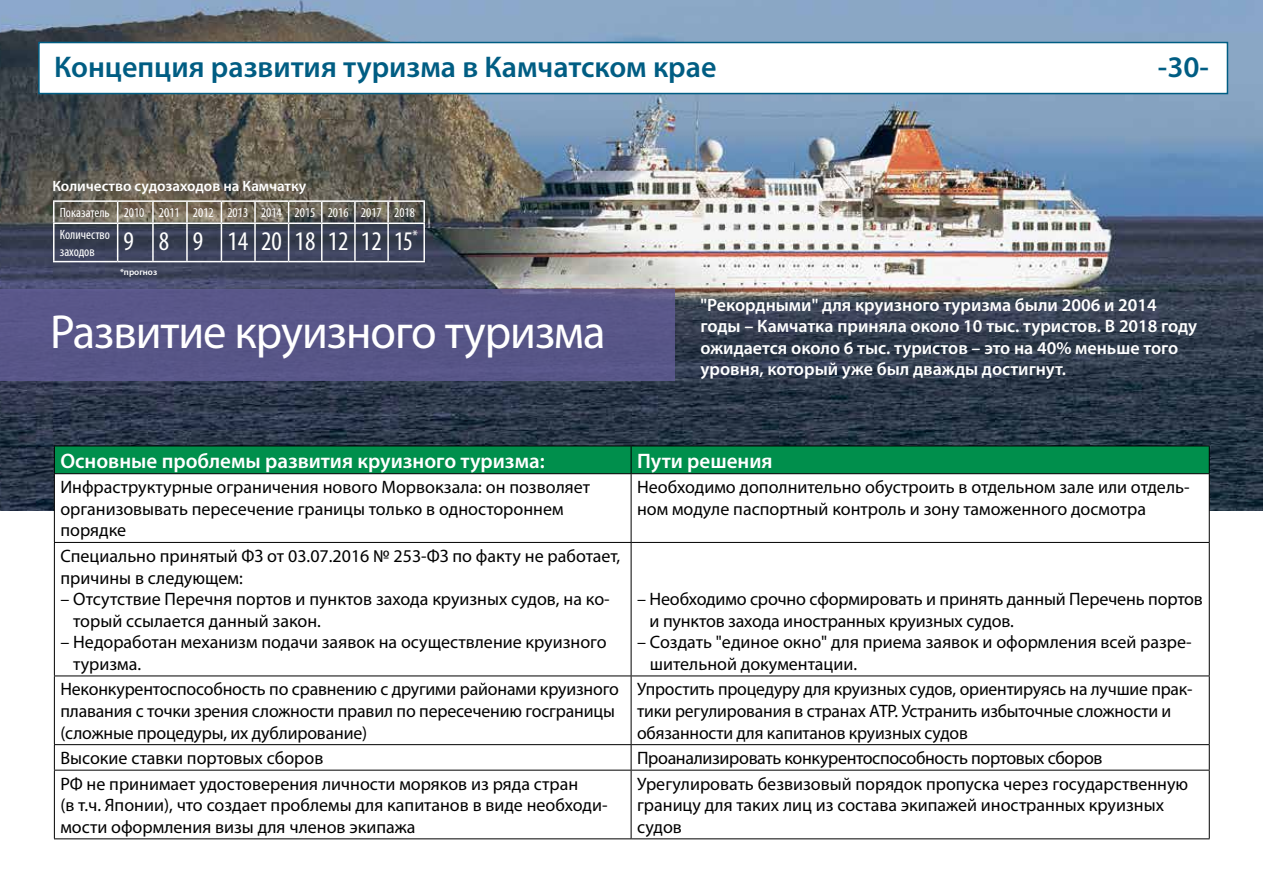
<style>
.page{position:relative;width:1263px;height:893px;background:#fff}
.page>*{position:absolute;margin:0;border:0;box-sizing:border-box;transform-origin:0 0}
.t1{font:48px "Myriad Pro";letter-spacing:-.02em;color:#fff}
.t2{font:600 30px "Myriad Pro";color:#005d83}
.t3{font:condensed 27px "Myriad Pro";color:#fff}
.t4{font:600 21px "Myriad Pro";color:#fff}
.t5{font:18px/21.6px "Myriad Pro";color:#000}
.t6{font:600 18px/21.6px "Myriad Pro";color:#fff}
.t7{font:18px "Myriad Pro";letter-spacing:-.02em;color:#000}
.t8{font:600 15px "Myriad Pro";color:#fff}
.t9{font:condensed 13.5px/22.2px "Myriad Pro";color:#fff}
.t10{font:600 9px "Myriad Pro";color:#fff}
</style>
<div class="page">
<img style="left:0;top:0;width:1263px;height:510px">
<div style="left:38px;top:42px;width:1190px;height:52px;background:#fff;border:2px solid #005d83"></div>
<div style="left:0;top:290px;width:674px;height:91px;background:#585688"></div>
<svg style="left:55px;top:474px;width:1154px;height:68px"></svg>
<svg style="left:55px;top:543px;width:1154px;height:133px"></svg>
<div style="left:54px;top:446px;width:1156px;height:27px;background:#008f4c"></div>
<hr style="left:54px;top:473px;width:577px;height:1px;background:#000">
<hr style="left:54px;top:474px;width:1px;height:68px;background:#000">
<hr style="left:631px;top:473px;width:579px;height:1px;background:#000">
<hr style="left:631px;top:474px;width:1px;height:68px;background:#000">
<hr style="left:1209px;top:474px;width:1px;height:68px;background:#000">
<hr style="left:54px;top:542px;width:577px;height:1px;background:#000">
<hr style="left:54px;top:543px;width:1px;height:133px;background:#000">
<hr style="left:631px;top:542px;width:579px;height:1px;background:#000">
<hr style="left:631px;top:543px;width:1px;height:133px;background:#000">
<hr style="left:1209px;top:543px;width:1px;height:133px;background:#000">
<hr style="left:54px;top:676px;width:577px;height:1px;background:#000">
<hr style="left:54px;top:676px;width:1px;height:68px;background:#000">
<hr style="left:631px;top:676px;width:579px;height:1px;background:#000">
<hr style="left:631px;top:676px;width:1px;height:68px;background:#000">
<hr style="left:1209px;top:676px;width:1px;height:68px;background:#000">
<hr style="left:54px;top:744px;width:577px;height:1px;background:#000">
<svg style="left:54px;top:745px;width:1px;height:25px"></svg>
<hr style="left:631px;top:744px;width:579px;height:1px;background:#000">
<svg style="left:631px;top:745px;width:1px;height:25px"></svg>
<svg style="left:1209px;top:745px;width:1px;height:25px"></svg>
<hr style="left:54px;top:770px;width:577px;height:1px;background:#000">
<hr style="left:54px;top:770px;width:1px;height:68px;background:#000">
<hr style="left:631px;top:770px;width:579px;height:1px;background:#000">
<hr style="left:631px;top:770px;width:1px;height:68px;background:#000">
<hr style="left:1209px;top:770px;width:1px;height:68px;background:#000">
<hr style="left:54px;top:838px;width:577px;height:1px;background:#000">
<hr style="left:631px;top:838px;width:579px;height:1px;background:#000">
<hr style="left:53px;top:200px;width:65px;height:2px;background:#fff">
<hr style="left:53px;top:202px;width:2px;height:21px;background:#fff">
<hr style="left:118px;top:200px;width:35px;height:2px;background:#fff">
<svg style="left:117px;top:202px;width:1px;height:21px"></svg>
<hr style="left:153px;top:200px;width:34px;height:2px;background:#fff">
<hr style="left:152px;top:202px;width:2px;height:21px;background:#fff">
<hr style="left:187px;top:200px;width:34px;height:2px;background:#fff">
<hr style="left:186px;top:202px;width:2px;height:21px;background:#fff">
<hr style="left:221px;top:200px;width:34px;height:2px;background:#fff">
<svg style="left:221px;top:202px;width:1px;height:21px"></svg>
<hr style="left:255px;top:200px;width:34px;height:2px;background:#fff">
<hr style="left:254px;top:202px;width:2px;height:21px;background:#fff">
<hr style="left:289px;top:200px;width:33px;height:2px;background:#fff">
<svg style="left:288px;top:202px;width:1px;height:21px"></svg>
<hr style="left:322px;top:200px;width:33px;height:2px;background:#fff">
<svg style="left:321px;top:202px;width:1px;height:21px"></svg>
<hr style="left:355px;top:200px;width:33px;height:2px;background:#fff">
<hr style="left:354px;top:202px;width:2px;height:21px;background:#fff">
<hr style="left:388px;top:200px;width:37px;height:2px;background:#fff">
<hr style="left:387px;top:202px;width:2px;height:21px;background:#fff">
<hr style="left:423px;top:202px;width:2px;height:21px;background:#fff">
<hr style="left:53px;top:223px;width:65px;height:1px;background:#fff">
<hr style="left:53px;top:224px;width:2px;height:37px;background:#fff">
<hr style="left:118px;top:223px;width:35px;height:1px;background:#fff">
<hr style="left:117px;top:224px;width:1px;height:37px;background:#fff">
<hr style="left:153px;top:223px;width:34px;height:1px;background:#fff">
<hr style="left:152px;top:224px;width:2px;height:37px;background:#fff">
<hr style="left:187px;top:223px;width:34px;height:1px;background:#fff">
<hr style="left:186px;top:224px;width:2px;height:37px;background:#fff">
<hr style="left:221px;top:223px;width:34px;height:1px;background:#fff">
<hr style="left:221px;top:224px;width:1px;height:37px;background:#fff">
<hr style="left:255px;top:223px;width:34px;height:1px;background:#fff">
<hr style="left:254px;top:224px;width:2px;height:37px;background:#fff">
<hr style="left:289px;top:223px;width:33px;height:1px;background:#fff">
<hr style="left:288px;top:224px;width:1px;height:37px;background:#fff">
<hr style="left:322px;top:223px;width:33px;height:1px;background:#fff">
<hr style="left:321px;top:224px;width:1px;height:37px;background:#fff">
<hr style="left:355px;top:223px;width:33px;height:1px;background:#fff">
<hr style="left:354px;top:224px;width:2px;height:37px;background:#fff">
<hr style="left:388px;top:223px;width:37px;height:1px;background:#fff">
<hr style="left:387px;top:224px;width:2px;height:37px;background:#fff">
<hr style="left:423px;top:224px;width:2px;height:37px;background:#fff">
<hr style="left:53px;top:261px;width:65px;height:1px;background:#fff">
<hr style="left:118px;top:261px;width:35px;height:1px;background:#fff">
<hr style="left:153px;top:261px;width:34px;height:1px;background:#fff">
<hr style="left:187px;top:261px;width:34px;height:1px;background:#fff">
<hr style="left:221px;top:261px;width:34px;height:1px;background:#fff">
<hr style="left:255px;top:261px;width:34px;height:1px;background:#fff">
<hr style="left:289px;top:261px;width:33px;height:1px;background:#fff">
<hr style="left:322px;top:261px;width:33px;height:1px;background:#fff">
<hr style="left:355px;top:261px;width:33px;height:1px;background:#fff">
<hr style="left:388px;top:261px;width:37px;height:1px;background:#fff">
<h2 class="t2" style="left:54px;top:47px;width:664px">Концепция развития туризма в Камчатском крае</h2>
<h2 class="t2" style="left:1158px;top:47px;width:53px">-30-</h2>
<p class="t8" style="left:52px;top:176px;width:255px">Количество судозаходов на Камчатку</p>
<p class="t9" style="left:60px;top:202px;width:357px">Показатель 2010 2011 2012 2013 2014 2015 2016 2017 2018<br>Количество</p>
<h3 class="t3" style="left:60px;top:224px;width:360px"><sub>заходов</sub> 9 8 9 14 20 18 12 12 15<sup>*</sup></h3>
<p class="t10" style="left:120px;top:266px;width:39px">*прогноз</p>
<h1 class="t1" style="left:50px;top:302px;width:557px">Развитие круизного туризма</h1>
<p class="t6" style="left:701px;top:293px;width:498px">"Рекордными" для круизного туризма были 2006 и 2014 годы – Камчатка приняла около 10 тыс. туристов. В 2018 году ожидается около 6 тыс. туристов – это на 40% меньше того уровня, который уже был дважды достигнут.</p>
<p class="t4" style="left:60px;top:447px;width:486px">Основные проблемы развития круизного туризма:</p>
<p class="t4" style="left:637px;top:447px;width:137px">Пути решения</p>
<p class="t5" style="left:60px;top:476px;width:531px">Инфраструктурные ограничения нового Морвокзала: он позволяет организовывать пересечение границы только в одностороннем порядке</p>
<p class="t5" style="left:637px;top:476px;width:554px">Необходимо дополнительно обустроить в отдельном зале или отдель&shy;ном модуле паспортный контроль и зону таможенного досмотра</p>
<p class="t5" style="left:60px;top:545px;width:561px">Специально принятый ФЗ от 03.07.2016 № 253-ФЗ по факту не работает, причины в следующем:</p>
<p class="t5" style="left:73px;top:588px;width:538px;text-indent:-13px">– Отсутствие Перечня портов и пунктов захода круизных судов, на ко&shy;торый ссылается данный закон.</p>
<p class="t5" style="left:73px;top:631px;width:535px;text-indent:-13px">– Недоработан механизм подачи заявок на осуществление круизного туризма.</p>
<p class="t5" style="left:649px;top:588px;width:555px;text-indent:-12px">– Необходимо срочно сформировать и принять данный Перечень портов и пунктов захода иностранных круизных судов.</p>
<p class="t5" style="left:650px;top:631px;width:543px;text-indent:-13px">– Создать "единое окно" для приема заявок и оформления всей разре&shy;шительной документации.</p>
<p class="t5" style="left:60px;top:678px;width:560px">Неконкурентоспособность по сравнению с другими районами круизного плавания с точки зрения сложности правил по пересечению госграницы (сложные процедуры, их дублирование)</p>
<p class="t5" style="left:637px;top:678px;width:557px">Упростить процедуру для круизных судов, ориентируясь на лучшие прак&shy;тики регулирования в странах АТР. Устранить избыточные сложности и обязанности для капитанов круизных судов</p>
<p class="t5" style="left:60px;top:747px;width:265px">Высокие ставки портовых сборов</p>
<p class="t7" style="left:637px;top:747px;width:467px">Проанализировать конкурентоспособность портовых сборов</p>
<p class="t5" style="left:60px;top:772px;width:549px">РФ не принимает удостоверения личности моряков из ряда стран<br>(в т.ч. Японии), что создает проблемы для капитанов в виде необходи&shy;мости оформления визы для членов экипажа</p>
<p class="t5" style="left:637px;top:772px;width:553px">Урегулировать безвизовый порядок пропуска через государственную границу для таких лиц из состава экипажей иностранных круизных судов</p>
</div>
